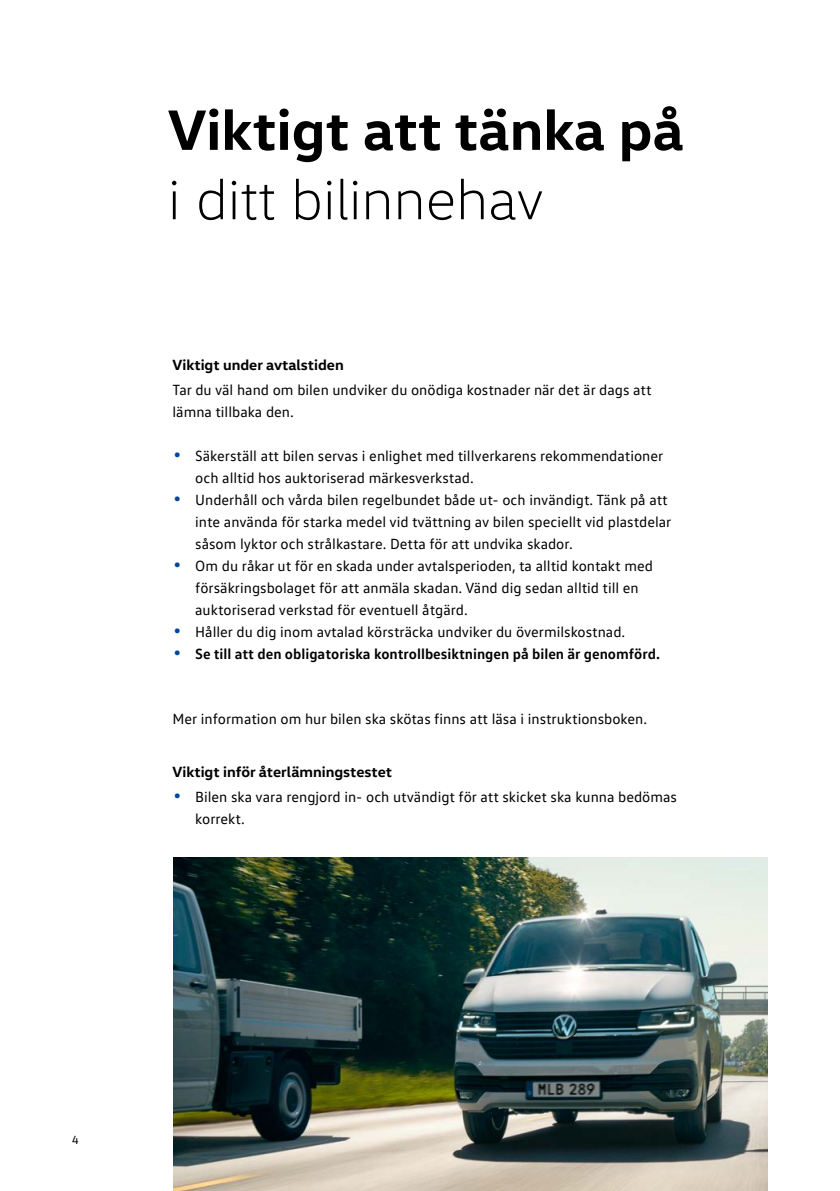
<style>
.page{position:relative;width:840px;height:1191px;background:#fff}
.page>*{position:absolute;margin:0;border:0;box-sizing:border-box;transform-origin:0 0}
.t1{font:700 57.8px "VW Head";color:#000}
.t2{font:300 57.8px "VW Head";color:#000}
.t3{font:15px/22px "VW Text";color:#000}
.t4{font:700 15px "VW Text";color:#000}
.t5{font:700 15px "VW Head";color:#000}
.t6{font:12px "VW Text";color:#000}
.s1{font-size:28px;color:#004798}
.s2{font-weight:400;font-size:28px;color:#004798}
</style>
<div class="page">
<img style="left:173px;top:857px;width:594px;height:334px">
<h1 class="t1" style="left:168px;top:92px;width:517px">Viktigt att tänka på</h1>
<h1 class="t2" style="left:168px;top:165px;width:377px">i ditt bilinnehav</h1>
<p class="t5" style="left:172px;top:355px;width:173px">Viktigt under avtalstiden</p>
<p class="t3" style="left:172px;top:378px;width:480px">Tar du väl hand om bilen undviker du onödiga kostnader när det är dags att lämna tillbaka den.</p>
<p class="t3" style="left:195px;top:444px;width:469px;text-indent:-23px"><span class="s1">•</span> Säkerställ att bilen servas i enlighet med tillverkarens rekommendationer och alltid hos auktoriserad märkesverkstad.</p>
<p class="t3" style="left:195px;top:488px;width:477px;text-indent:-23px"><span class="s1">•</span> Underhåll och vårda bilen regelbundet både ut- och invändigt. Tänk på att inte använda för starka medel vid tvättning av bilen speciellt vid plastdelar såsom lyktor och strålkastare. Detta för att undvika skador.</p>
<p class="t3" style="left:195px;top:554px;width:459px;text-indent:-23px"><span class="s1">•</span> Om du råkar ut för en skada under avtalsperioden, ta alltid kontakt med försäkringsbolaget för att anmäla skadan. Vänd dig sedan alltid till en auktoriserad verkstad för eventuell åtgärd.</p>
<p class="t3" style="left:172px;top:620px;width:454px"><span class="s1">•</span> Håller du dig inom avtalad körsträcka undviker du övermilskostnad.</p>
<p class="t4" style="left:172px;top:644px;width:488px"><span class="s2">•</span> Se till att den obligatoriska kontrollbesiktningen på bilen är genomförd.</p>
<p class="t3" style="left:172px;top:707px;width:476px">Mer information om hur bilen ska skötas finns att läsa i instruktionsboken.</p>
<p class="t5" style="left:172px;top:762px;width:221px">Viktigt inför återlämningstestet</p>
<p class="t3" style="left:195px;top:785px;width:483px;text-indent:-23px"><span class="s1">•</span> Bilen ska vara rengjord in- och utvändigt för att skicket ska kunna bedömas korrekt.</p>
<p class="t6" style="left:72px;top:1132px;width:8px">4</p>
</div>
